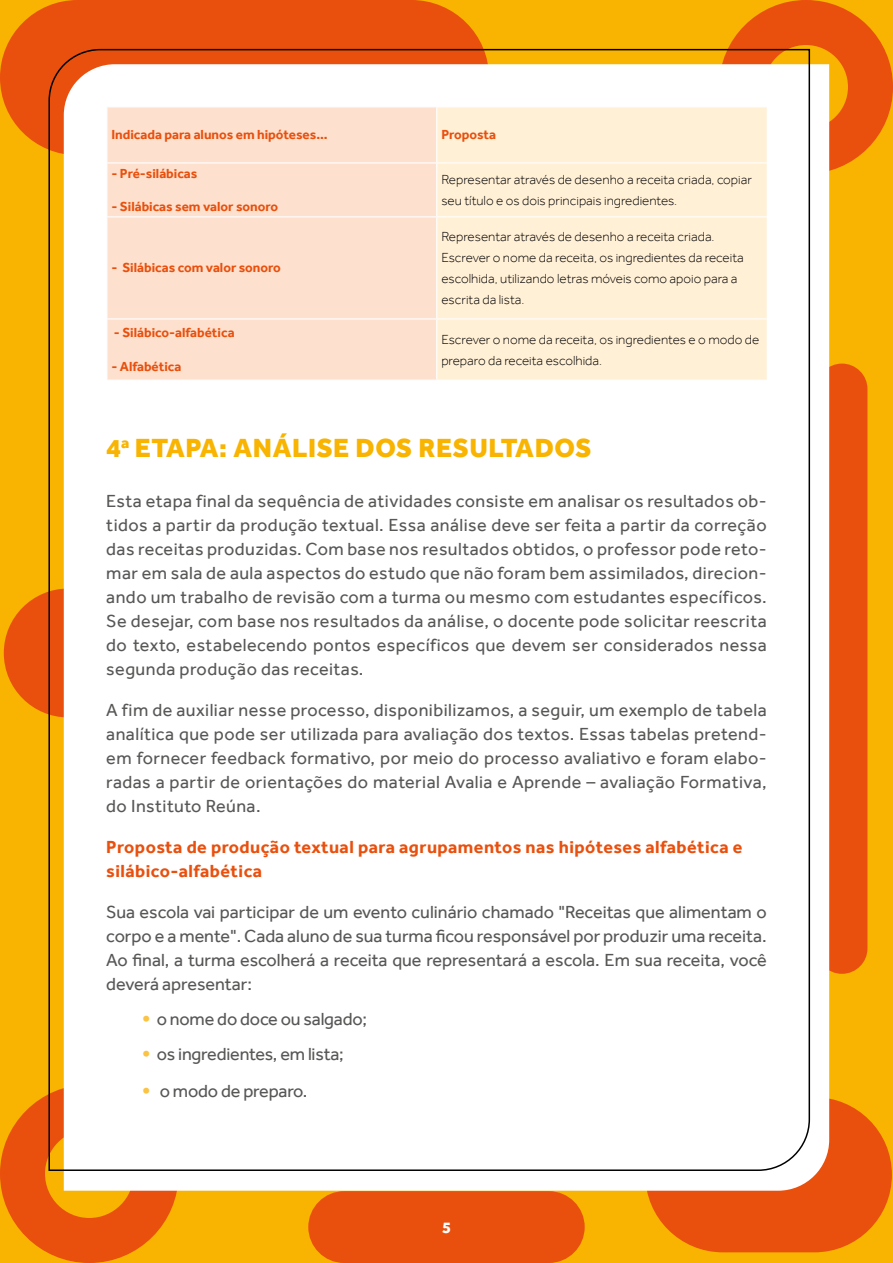
<style>
.page{position:relative;width:893px;height:1263px;background:#f8b400}
.page>*{position:absolute;margin:0;border:0;box-sizing:border-box;transform-origin:0 0}
.t1{font:800 27px "Effra";letter-spacing:.025em;color:#f8b400}
.t2{font:18px/24px "Effra";color:#575756;text-align:justify}
.t3{font:700 18px/24px "Effra";letter-spacing:.025em;color:#e9500e}
.t4{font:800 16.5px "Effra";color:#fff}
.t5{font:300 13.5px/21px "Effra";color:#000}
.t6{font:700 13.5px "Effra";color:#e9500e}
.s1{font-family:"Montserrat Alternates";font-weight:900;color:#fbc343}
</style>
<div class="page">
<div style="left:0;top:0;width:489px;height:155px;background:#e9500e;border-radius:78px"></div>
<div style="left:645px;top:1097px;width:247px;height:155px;background:#e9500e;border-radius:78px"></div>
<div style="left:816px;top:364px;width:51px;height:610px;background:#e9500e;border-radius:26px"></div>
<div style="left:308px;top:1191px;width:277px;height:72px;background:#e9500e;border-radius:36px"></div>
<svg style="left:0;top:66px;width:1px;height:24px"></svg>
<div style="left:719px;top:0;width:174px;height:174px;border:45px solid #e9500e;border-radius:50%"></div>
<div style="left:0;top:1084px;width:179px;height:179px;border:45px solid #e9500e;border-radius:50%"></div>
<div style="left:4px;top:588px;width:129px;height:129px;background:#e9500e;border-radius:50%"></div>
<div style="left:64px;top:64px;width:765px;height:1127px;background:#fff"></div>
<div style="left:48px;top:48px;width:763px;height:1124px;background:#fff"></div>
<div style="left:107px;top:107px;width:329px;height:273px;background:#fde1ce"></div>
<svg style="left:437px;top:107px;width:330px;height:273px;background:#fff0d7"></svg>
<hr style="left:106px;top:106px;width:331px;height:1px;background:#fff">
<hr style="left:106px;top:107px;width:1px;height:55px;background:#fff">
<hr style="left:437px;top:106px;width:330px;height:1px;background:#fff">
<hr style="left:436px;top:107px;width:1px;height:55px;background:#fff">
<hr style="left:106px;top:162px;width:331px;height:1px;background:#fff">
<hr style="left:106px;top:163px;width:1px;height:53px;background:#fff">
<hr style="left:437px;top:162px;width:330px;height:1px;background:#fff">
<hr style="left:436px;top:163px;width:1px;height:53px;background:#fff">
<hr style="left:106px;top:216px;width:331px;height:1px;background:#fff">
<hr style="left:106px;top:217px;width:1px;height:101px;background:#fff">
<hr style="left:437px;top:216px;width:330px;height:1px;background:#fff">
<hr style="left:436px;top:217px;width:1px;height:101px;background:#fff">
<hr style="left:106px;top:318px;width:331px;height:1px;background:#fff">
<hr style="left:106px;top:319px;width:1px;height:61px;background:#fff">
<hr style="left:437px;top:318px;width:330px;height:1px;background:#fff">
<hr style="left:436px;top:319px;width:1px;height:61px;background:#fff">
<hr style="left:106px;top:380px;width:331px;height:1px;background:#fff">
<hr style="left:437px;top:380px;width:330px;height:1px;background:#fff">
<p class="t6" style="left:111px;top:127px;width:218px">Indicada para alunos em hipóteses...</p>
<p class="t6" style="left:441px;top:127px;width:56px">Proposta</p>
<p class="t6" style="left:111px;top:165px;width:87px">- Pré-silábicas</p>
<p class="t6" style="left:111px;top:199px;width:168px">- Silábicas sem valor sonoro</p>
<p class="t5" style="left:441px;top:169px;width:312px">Representar através de desenho a receita criada, copiar seu título e os dois principais ingredientes.</p>
<p class="t6" style="left:111px;top:260px;width:171px">- Silábicas com valor sonoro</p>
<p class="t6" style="left:114px;top:325px;width:122px">- Silábico-alfabética</p>
<p class="t6" style="left:111px;top:358px;width:71px">- Alfabética</p>
<p class="t5" style="left:441px;top:226px;width:304px">Representar através de desenho a receita criada.<br>Escrever o nome da receita, os ingredientes da receita escolhida, utilizando letras móveis como apoio para a escrita da lista.</p>
<p class="t5" style="left:441px;top:328px;width:319px">Escrever o nome da receita, os ingredientes e o modo de preparo da receita escolhida.</p>
<h1 class="t1" style="left:106px;top:432px;width:487px">4<sup>a</sup> ETAPA: ANÁLISE DOS RESULTADOS</h1>
<p class="t2" style="left:106px;top:488px;width:662px">Esta etapa final da sequência de atividades consiste em analisar os resultados ob&shy;tidos a partir da produção textual. Essa análise deve ser feita a partir da correção das receitas produzidas. Com base nos resultados obtidos, o professor pode reto&shy;mar em sala de aula aspectos do estudo que não foram bem assimilados, direcion&shy;ando um trabalho de revisão com a turma ou mesmo com estudantes específicos.<br>Se desejar, com base nos resultados da análise, o docente pode solicitar reescrita do texto, estabelecendo pontos específicos que devem ser considerados nessa segunda produção das receitas.</p>
<p class="t2" style="left:106px;top:697px;width:662px">A fim de auxiliar nesse processo, disponibilizamos, a seguir, um exemplo de tabela analítica que pode ser utilizada para avaliação dos textos. Essas tabelas pretend&shy;em fornecer feedback formativo, por meio do processo avaliativo e foram elabo&shy;radas a partir de orientações do material Avalia e Aprende – avaliação Formativa, do Instituto Reúna.</p>
<p class="t3" style="left:106px;top:834px;width:638px">Proposta de produção textual para agrupamentos nas hipóteses alfabética e silábico-alfabética</p>
<p class="t2" style="left:106px;top:899px;width:662px">Sua escola vai participar de um evento culinário chamado "Receitas que alimentam o corpo e a mente". Cada aluno de sua turma ficou responsável por produzir uma receita.<br>Ao final, a turma escolherá a receita que representará a escola. Em sua receita, você deverá apresentar:</p>
<p class="t2" style="left:142px;top:1007px;width:226px"><span class="s1">•</span> o nome do doce ou salgado;</p>
<p class="t2" style="left:142px;top:1042px;width:203px"><span class="s1">•</span> os ingredientes, em lista;</p>
<p class="t2" style="left:142px;top:1079px;width:166px"><span class="s1">•</span> o modo de preparo.</p>
<p class="t4" style="left:442px;top:1217px;width:11px">5</p>
</div>
